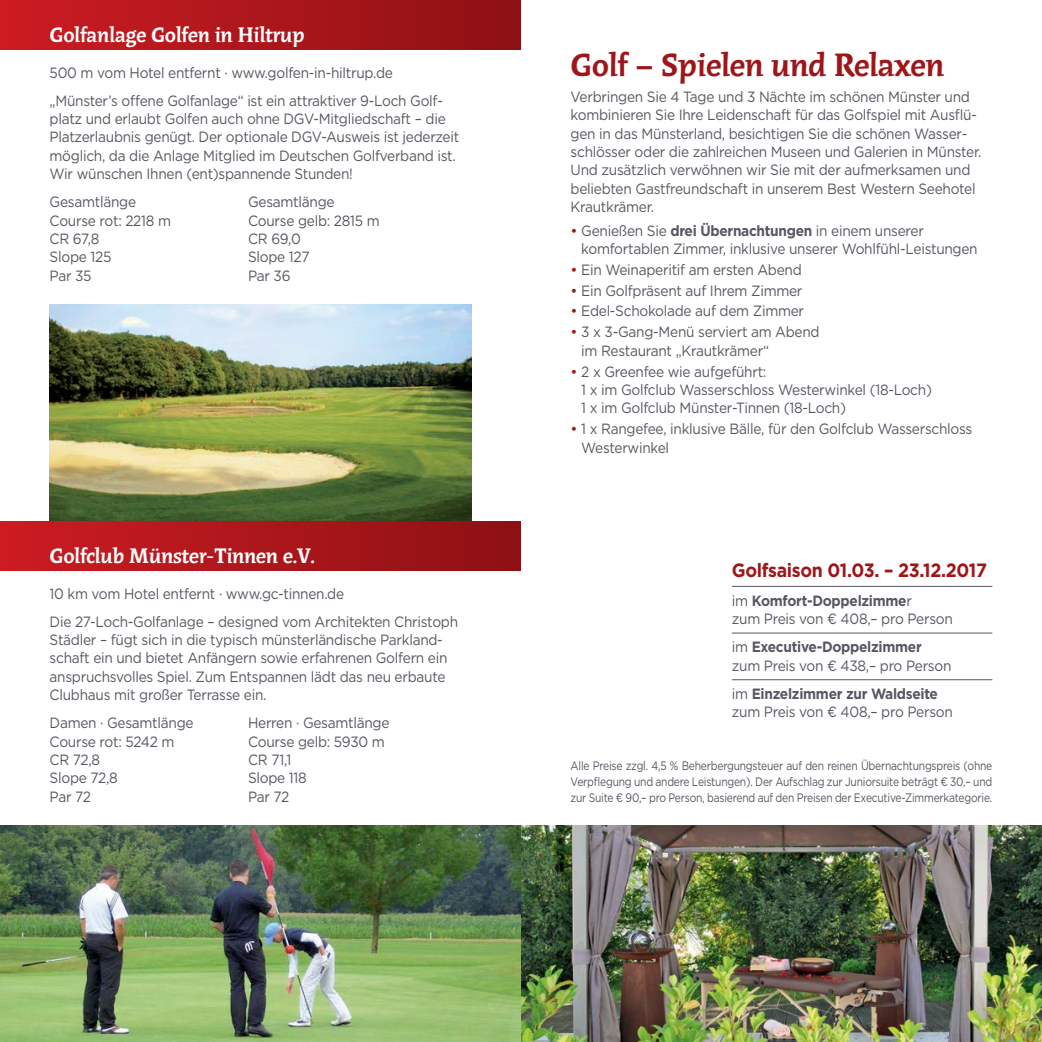
<style>
.page{position:relative;width:1042px;height:1042px;background:#fff}
.page>*{position:absolute;margin:0;border:0;box-sizing:border-box;transform-origin:0 0}
.t1{font:35px "Rayuela Negra";letter-spacing:-.02em;color:#9e161a}
.t2{font:22.75px "Rayuela Negra";letter-spacing:-.02em;color:#fff}
.t3{font:700 19.25px "Gotham";letter-spacing:-.02em;color:#9e161a;scale:.92 1}
.t4{font:14.88px/18.4px "Gotham";letter-spacing:-.02em;color:#595661;scale:.92 1}
.t5{font:12.25px/15.8px "Gotham";letter-spacing:-.02em;color:#595661;text-align:justify;scale:.84 1}
.s1{color:#9e161a}
.s2{font-weight:700}
</style>
<div class="page">
<img style="left:0;top:825px;width:1042px;height:217px">
<div style="left:0;top:0;width:521px;height:50px;background:linear-gradient(to right,#cc1c23,#8d1113)"></div>
<div style="left:0;top:521px;width:521px;height:49px;background:linear-gradient(to right,#cc1c23,#8d1113)"></div>
<img style="left:50px;top:304px;width:421px;height:217px">
<hr style="left:732px;top:586px;width:260px;height:1px;background:#595661">
<hr style="left:732px;top:632px;width:260px;height:1px;background:#595661">
<hr style="left:732px;top:679px;width:260px;height:1px;background:#595661">
<h2 class="t2" style="left:50px;top:23px;width:257px">Golfanlage Golfen in Hiltrup</h2>
<p class="t4" style="left:50px;top:58px;width:429px;line-height:28px">500 m vom Hotel entfernt · www.golfen-in-hiltrup.de „Münster’s offene Golfanlage“ ist ein attraktiver 9-Loch Golf-</p>
<p class="t4" style="left:50px;top:109px;width:447px">platz und erlaubt Golfen auch ohne DGV-Mitgliedschaft – die Platzerlaubnis genügt. Der optionale DGV-Ausweis ist jederzeit möglich, da die Anlage Mitglied im Deutschen Golfverband ist.<br>Wir wünschen Ihnen (ent)spannende Stunden!</p>
<p class="t4" style="left:50px;top:192px;width:95px">Gesamtlänge</p>
<p class="t4" style="left:248px;top:192px;width:95px">Gesamtlänge</p>
<p class="t4" style="left:50px;top:211px;width:133px">Course rot: 2218 m</p>
<p class="t4" style="left:248px;top:211px;width:144px">Course gelb: 2815 m</p>
<p class="t4" style="left:50px;top:229px;width:56px">CR 67,8</p>
<p class="t4" style="left:248px;top:229px;width:59px">CR 69,0</p>
<p class="t4" style="left:50px;top:247px;width:69px">Slope 125</p>
<p class="t4" style="left:248px;top:247px;width:68px">Slope 127</p>
<p class="t4" style="left:50px;top:266px;width:47px">Par 35</p>
<p class="t4" style="left:248px;top:266px;width:48px">Par 36</p>
<h2 class="t2" style="left:50px;top:543px;width:267px">Golfclub Münster-Tinnen e.V.</h2>
<p class="t4" style="left:50px;top:579px;width:445px;line-height:28px">10 km vom Hotel entfernt · www.gc-tinnen.de<br>Die 27-Loch-Golfanlage – designed vom Architekten Christoph</p>
<p class="t4" style="left:50px;top:630px;width:434px">Städler – fügt sich in die typisch münsterländische Parkland&shy;schaft ein und bietet Anfängern sowie erfahrenen Golfern ein anspruchsvolles Spiel. Zum Entspannen lädt das neu erbaute Clubhaus mit großer Terrasse ein.</p>
<p class="t4" style="left:50px;top:713px;width:158px">Damen · Gesamtlänge</p>
<p class="t4" style="left:248px;top:713px;width:155px">Herren · Gesamtlänge</p>
<p class="t4" style="left:50px;top:732px;width:137px">Course rot: 5242 m</p>
<p class="t4" style="left:248px;top:732px;width:150px">Course gelb: 5930 m</p>
<p class="t4" style="left:50px;top:750px;width:57px">CR 72,8</p>
<p class="t4" style="left:248px;top:750px;width:49px">CR 71,1</p>
<p class="t4" style="left:50px;top:768px;width:76px">Slope 72,8</p>
<p class="t4" style="left:248px;top:768px;width:65px">Slope 118</p>
<p class="t4" style="left:50px;top:787px;width:46px">Par 72</p>
<p class="t4" style="left:248px;top:787px;width:46px">Par 72</p>
<h1 class="t1" style="left:570px;top:46px;width:375px">Golf – Spielen und Relaxen</h1>
<p class="t4" style="left:570px;top:87px;width:448px">Verbringen Sie 4 Tage und 3 Nächte im schönen Münster und kombinieren Sie Ihre Leidenschaft für das Golfspiel mit Ausflü&shy;gen in das Münsterland, besichtigen Sie die schönen Wasser&shy;schlösser oder die zahlreichen Museen und Galerien in Münster.<br>Und zusätzlich verwöhnen wir Sie mit der aufmerksamen und beliebten Gastfreundschaft in unserem Best Western Seehotel Krautkrämer.</p>
<p class="t4" style="left:581px;top:221px;width:432px;text-indent:-11px"><span class="s1">•</span> Genießen Sie <span class="s2">drei Übernachtungen</span> in einem unserer komfortablen Zimmer, inklusive unserer Wohlfühl-Leistungen</p>
<p class="t4" style="left:570px;top:260px;width:253px"><span class="s1">•</span> Ein Weinaperitif am ersten Abend</p>
<p class="t4" style="left:570px;top:281px;width:253px"><span class="s1">•</span> Ein Golfpräsent auf Ihrem Zimmer</p>
<p class="t4" style="left:570px;top:302px;width:255px"><span class="s1">•</span> Edel-Schokolade auf dem Zimmer</p>
<p class="t4" style="left:581px;top:322px;width:261px;text-indent:-11px"><span class="s1">•</span> 3 x 3-Gang-Menü serviert am Abend im Restaurant „Krautkrämer“</p>
<p class="t4" style="left:581px;top:362px;width:383px;text-indent:-11px"><span class="s1">•</span> 2 x Greenfee wie aufgeführt:<br>1 x im Golfclub Wasserschloss Westerwinkel (18-Loch)<br>1 x im Golfclub Münster-Tinnen (18-Loch)</p>
<p class="t4" style="left:581px;top:419px;width:427px;text-indent:-11px"><span class="s1">•</span> 1 x Rangefee, inklusive Bälle, für den Golfclub Wasserschloss<br>Westerwinkel</p>
<p class="t3" style="left:732px;top:558px;width:279px">Golfsaison 01.03. – 23.12.2017</p>
<p class="t4" style="left:732px;top:591px;width:242px">im <span class="s2">Komfort-Doppelzimme</span>r<br>zum Preis von € 408,– pro Person</p>
<p class="t4" style="left:732px;top:637px;width:240px">im <span class="s2">Executive-Doppelzimmer </span>zum Preis von € 438,– pro Person</p>
<p class="t4" style="left:732px;top:684px;width:242px">im <span class="s2">Einzelzimmer zur Waldseite </span>zum Preis von € 408,– pro Person</p>
<p class="t5" style="left:570px;top:758px;width:503px">Alle Preise zzgl. 4,5 % Beherbergungsteuer auf den reinen Übernachtungspreis (ohne Verpflegung und andere Leistungen). Der Aufschlag zur Juniorsuite beträgt € 30,– und zur Suite € 90,– pro Person, basierend auf den Preisen der Executive-Zimmerkategorie.</p>
</div>
